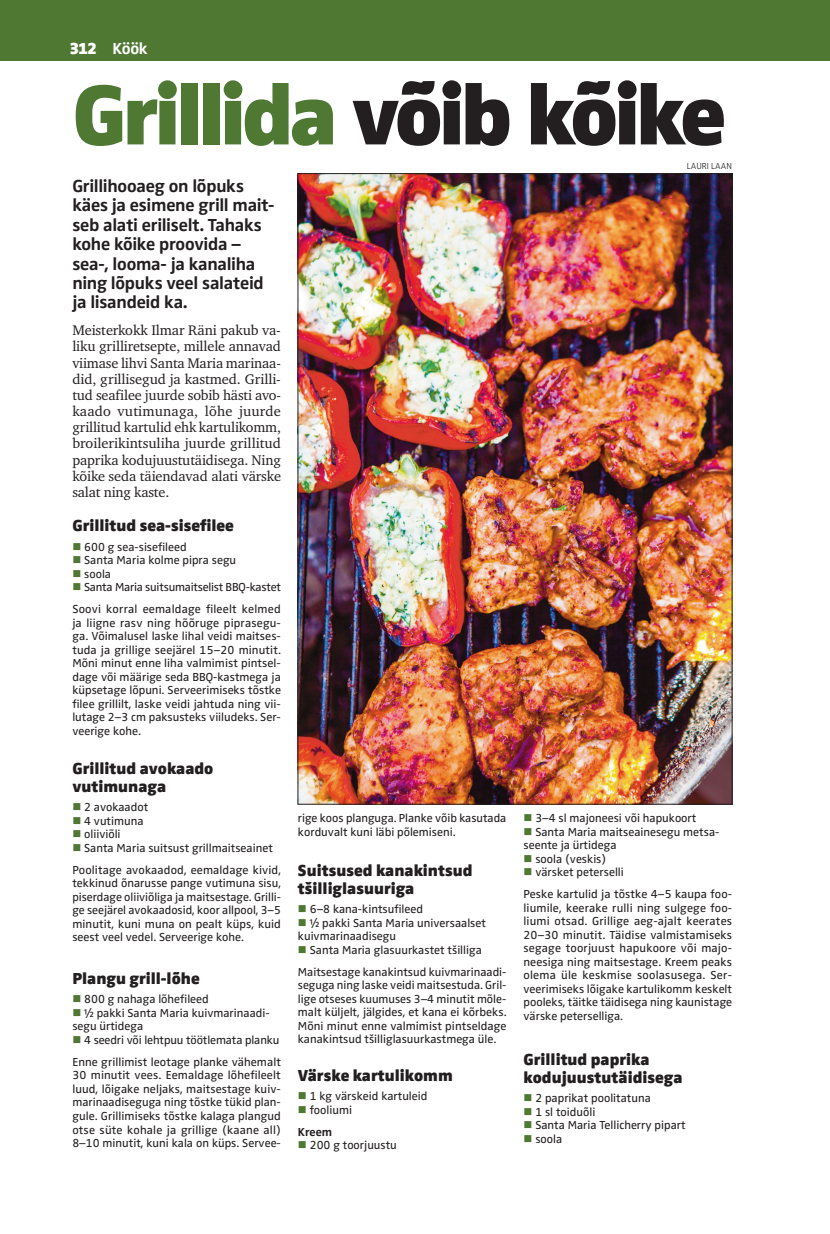
<style>
.page{position:relative;width:830px;height:1234px;background:#fff}
.page>*{position:absolute;margin:0;border:0;box-sizing:border-box;transform-origin:0 0}
.t1{font:900 87px "Zwo Pro";letter-spacing:-.05em;color:#231f20}
.t2{font:700 18px/19.5px "Zwo Pro";letter-spacing:-.015em;color:#231f20}
.t3{font:900 16.5px/18px "Zwo Pro";color:#231f20}
.t4{font:700 16.5px "Zwo Pro";color:#fff}
.t5{font:14.25px/16.2px "Charter ITC";letter-spacing:-.01em;color:#231f20;text-align:justify}
.t6{font:12px/13.5px "Zwo Pro";color:#231f20}
.t7{font:12px/22px "Zwo Pro";letter-spacing:-.02em;color:#231f20}
.t8{font:300 9px "Zwo Pro";color:#231f20}
.s1{font-weight:900}
.s2{color:#4f7833}
.s3{font-weight:700}
</style>
<div class="page">
<hr style="left:829px;top:0;width:1px;height:60px;background:#4f7833">
<div style="left:0;top:0;width:829px;height:60px;background:#4f7833"></div>
<img style="left:299px;top:175px;width:431px;height:627px">
<h3 class="t4" style="left:70px;top:39px;width:79px"><span class="s1">312</span> Köök</h3>
<h1 class="t1" style="left:72px;top:63px;width:655px"><span class="s2">Grillida</span> võib kõike</h1>
<p class="t8" style="left:686px;top:161px;width:47px">LAURI LAAN</p>
<h2 class="t2" style="left:72px;top:176px;width:203px">Grillihooaeg on lõpuks käes ja esimene grill mait&shy;seb alati eriliselt. Tahaks kohe kõike proovida – sea-, looma- ja kanaliha ning lõpuks veel salateid ja lisandeid ka.</h2>
<p class="t5" style="left:72px;top:322px;width:210px">Meisterkokk Ilmar Räni pakub va&shy;liku grilliretsepte, millele annavad viimase lihvi Santa Maria marinaa&shy;did, grillisegud ja kastmed. Grilli&shy;tud seafilee juurde sobib hästi avo&shy;kaado vutimunaga, lõhe juurde grillitud kartulid ehk kartulikomm, broilerikintsuliha juurde grillitud paprika kodujuustutäidisega. Ning kõike seda täiendavad alati värske salat ning kaste.</p>
<h3 class="t3" style="left:72px;top:516px;width:163px">Grillitud sea-sisefilee</h3>
<p class="t6" style="left:72px;top:540px;width:116px"><span class="s2">■</span> 600 g sea-sisefileed</p>
<p class="t6" style="left:72px;top:553px;width:165px"><span class="s2">■</span> Santa Maria kolme pipra segu</p>
<p class="t6" style="left:72px;top:567px;width:40px"><span class="s2">■</span> soola</p>
<p class="t7" style="left:72px;top:576px;width:210px"><span class="s2">■</span> Santa Maria suitsumaitselist BBQ-kastet<br>Soovi korral eemaldage fileelt kelmed</p>
<p class="t6" style="left:72px;top:616px;width:210px;text-align:justify">ja liigne rasv ning hõõruge piprasegu&shy;ga. Võimalusel laske lihal veidi maitses&shy;tuda ja grillige seejärel 15–20 minutit.<br>Mõni minut enne liha valmimist pintsel&shy;dage või määrige seda BBQ-kastmega ja küpsetage lõpuni. Serveerimiseks tõstke filee grillilt, laske veidi jahtuda ning vii&shy;lutage 2–3 cm paksusteks viiludeks. Ser&shy;veerige kohe.</p>
<h3 class="t3" style="left:72px;top:759px;width:142px">Grillitud avokaado vutimunaga</h3>
<p class="t6" style="left:72px;top:800px;width:77px"><span class="s2">■</span> 2 avokaadot</p>
<p class="t6" style="left:72px;top:814px;width:73px"><span class="s2">■</span> 4 vutimuna</p>
<p class="t6" style="left:72px;top:827px;width:50px"><span class="s2">■</span> oliiviõli</p>
<p class="t6" style="left:72px;top:836px;width:210px;line-height:22px"><span class="s2">■</span> Santa Maria suitsust grillmaitseainet<br>Poolitage avokaadod, eemaldage kivid,</p>
<p class="t6" style="left:72px;top:876px;width:210px;text-align:justify">tekkinud õnarusse pange vutimuna sisu, piserdage oliiviõliga ja maitsestage. Grilli&shy;ge seejärel avokaadosid, koor allpool, 3–5 minutit, kuni muna on pealt küps, kuid seest veel vedel. Serveerige kohe.</p>
<h3 class="t3" style="left:72px;top:969px;width:129px">Plangu grill-lõhe</h3>
<p class="t6" style="left:72px;top:992px;width:138px"><span class="s2">■</span> 800 g nahaga lõhefileed</p>
<p class="t6" style="left:72px;top:1006px;width:199px"><span class="s2">■</span> ½ pakki Santa Maria kuivmarinaadi&shy;segu ürtidega</p>
<p class="t6" style="left:72px;top:1028px;width:210px;line-height:22px"><span class="s2">■</span> 4 seedri või lehtpuu töötlemata planku<br>Enne grillimist leotage planke vähemalt</p>
<p class="t6" style="left:72px;top:1068px;width:210px;text-align:justify">30 minutit vees. Eemaldage lõhefileelt luud, lõigake neljaks, maitsestage kuiv&shy;marinaadiseguga ning tõstke tükid plan&shy;gule. Grillimiseks tõstke kalaga plangud otse süte kohale ja grillige (kaane all)<br>8–10 minutit, kuni kala on küps. Servee-</p>
<p class="t6" style="left:298px;top:811px;width:210px">rige koos planguga. Planke võib kasutada korduvalt kuni läbi põlemiseni.</p>
<h3 class="t3" style="left:298px;top:861px;width:176px">Suitsused kanakintsud tšilliglasuuriga</h3>
<p class="t6" style="left:298px;top:902px;width:126px"><span class="s2">■</span> 6–8 kana-kintsufileed</p>
<p class="t6" style="left:298px;top:916px;width:189px"><span class="s2">■</span> ½ pakki Santa Maria universaalset kuivmarinaadisegu</p>
<p class="t6" style="left:298px;top:938px;width:210px;line-height:22px"><span class="s2">■</span> Santa Maria glasuurkastet tšilliga<br>Maitsestage kanakintsud kuivmarinaadi-</p>
<p class="t6" style="left:298px;top:978px;width:210px;text-align:justify">seguga ning laske veidi maitsestuda. Gril&shy;lige otseses kuumuses 3–4 minutit mõle&shy;malt küljelt, jälgides, et kana ei kõrbeks.<br>Mõni minut enne valmimist pintseldage kanakintsud tšilliglasuurkastmega üle.</p>
<h3 class="t3" style="left:298px;top:1066px;width:156px">Värske kartulikomm</h3>
<p class="t6" style="left:298px;top:1089px;width:131px"><span class="s2">■</span> 1 kg värskeid kartuleid</p>
<p class="t6" style="left:298px;top:1098px;width:56px;line-height:22px"><span class="s2">■</span> fooliumi<br><span class="s3">Kreem</span></p>
<p class="t6" style="left:298px;top:1138px;width:100px"><span class="s2">■</span> 200 g toorjuustu</p>
<p class="t6" style="left:523px;top:811px;width:174px"><span class="s2">■</span> 3–4 sl majoneesi või hapukoort</p>
<p class="t6" style="left:523px;top:825px;width:197px"><span class="s2">■</span> Santa Maria maitseainesegu metsa&shy;seente ja ürtidega</p>
<p class="t6" style="left:523px;top:852px;width:84px"><span class="s2">■</span> soola (veskis)</p>
<p class="t6" style="left:523px;top:861px;width:210px;line-height:22px"><span class="s2">■</span> värsket peterselli<br>Peske kartulid ja tõstke 4–5 kaupa foo-</p>
<p class="t6" style="left:523px;top:901px;width:210px;text-align:justify">liumile, keerake rulli ning sulgege foo&shy;liumi otsad. Grillige aeg-ajalt keerates 20–30 minutit. Täidise valmistamiseks segage toorjuust hapukoore või majo&shy;neesiga ning maitsestage. Kreem peaks olema üle keskmise soolasusega. Ser&shy;veerimiseks lõigake kartulikomm keskelt pooleks, täitke täidisega ning kaunistage värske peterselliga.</p>
<h3 class="t3" style="left:523px;top:1050px;width:160px">Grillitud paprika kodujuustutäidisega</h3>
<p class="t6" style="left:523px;top:1091px;width:129px"><span class="s2">■</span> 2 paprikat poolitatuna</p>
<p class="t6" style="left:523px;top:1104px;width:73px"><span class="s2">■</span> 1 sl toiduõli</p>
<p class="t6" style="left:523px;top:1118px;width:163px"><span class="s2">■</span> Santa Maria Tellicherry pipart</p>
<p class="t6" style="left:523px;top:1131px;width:40px"><span class="s2">■</span> soola</p>
</div>
